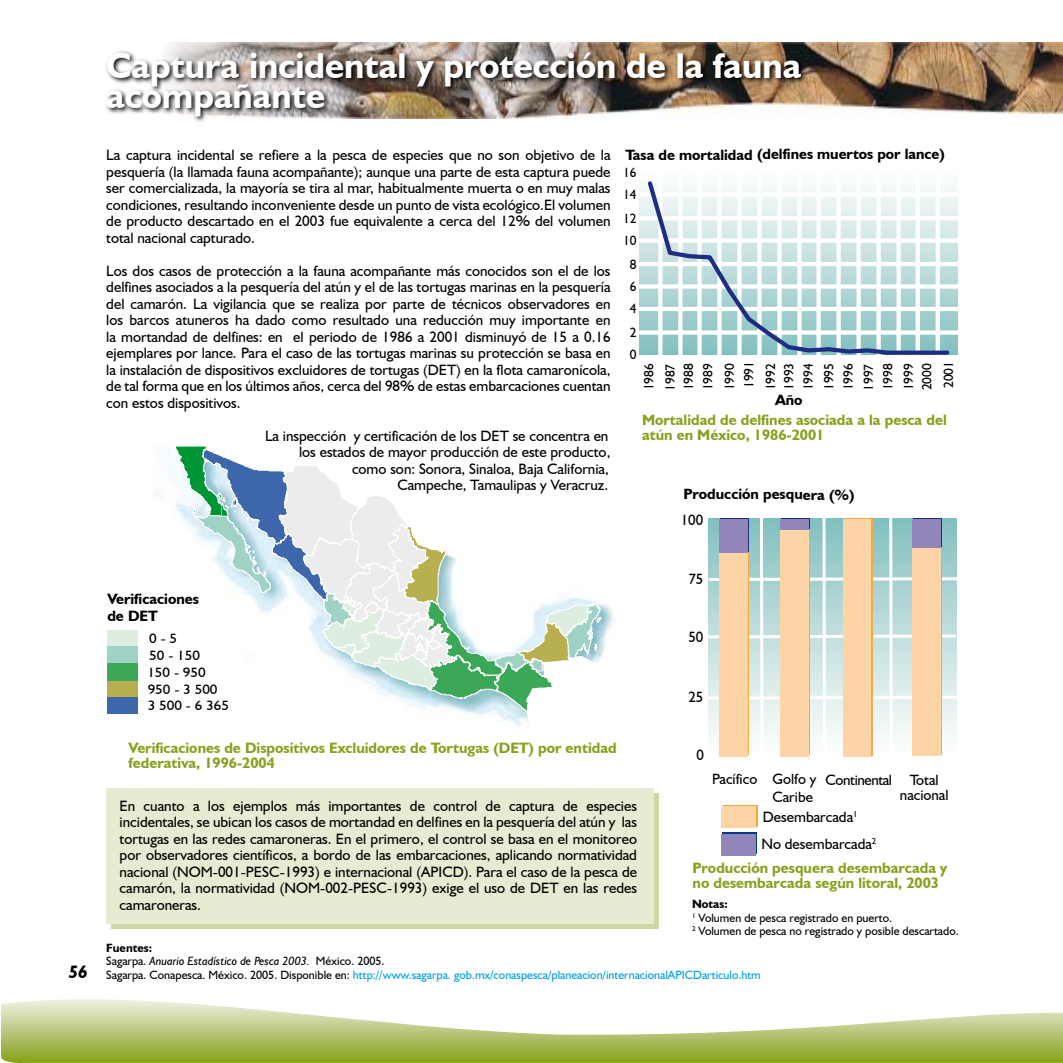
<style>
.page{position:relative;width:1063px;height:1063px;background:#fff}
.page>*{position:absolute;margin:0;border:0;box-sizing:border-box;transform-origin:0 0}
.t1{font:700 36px/30px "Humanist 521 BT";color:#fff}
.t2{font:italic 700 18px "Humanist 521 BT";color:#000}
.t3{font:15px/16.5px "Humanist 521 BT";color:#000;text-align:justify}
.t4{font:700 15px/15px "Humanist 521 BT";color:#87a11e}
.t5{font:700 15px/16.5px "Humanist 521 BT";color:#000}
.t6{font:700 14.85px "Humanist 521 BT";color:#000}
.t7{font:14.85px/17.7px "Humanist 521 BT";color:#000;text-align:right}
.t8{font:14.85px/14.9px "Humanist 521 BT";letter-spacing:-.025em;color:#000}
.t9{font:13.5px/16.8px "Humanist 521 BT";color:#000;scale:1.12 1}
.t10{font:13.35px/19.6px "Humanist 521 BT";letter-spacing:-.005em;color:#000}
.t11{font:12px/13.5px "Humanist 521 BT";color:#009ee0}
.t12{font:12px/13.5px "Humanist 521 BT";color:#000}
.s1{font-weight:700}
.s2{font-weight:700;color:#000}
.s3{color:#000}
.s4{font-style:italic;color:#000}
</style>
<div class="page">
<svg style="left:1px;top:999px;width:1062px;height:63px"></svg>
<img style="left:170px;top:43px;width:893px;height:76px">
<img style="left:106px;top:49px;width:702px;height:73px">
<svg style="left:708px;top:518px;width:249px;height:239px;background:#dcd7c3"></svg>
<div style="left:723px;top:832px;width:34px;height:21px;background:linear-gradient(to right,#9285ba,#9285ba)"></div>
<div style="left:721px;top:835px;width:34px;height:21px;background:#9285ba"></div>
<svg style="left:723px;top:805px;width:35px;height:21px"></svg>
<div style="left:722px;top:807px;width:34px;height:21px;background:#fcd4a5"></div>
<svg style="left:640px;top:186px;width:317px;height:169px"></svg>
<div style="left:640px;top:330px;width:318px;height:5px;background:#fff"></div>
<hr style="left:640px;top:307px;width:318px;height:4px;background:#fff">
<div style="left:640px;top:284px;width:318px;height:5px;background:#fff"></div>
<hr style="left:640px;top:262px;width:318px;height:4px;background:#fff">
<div style="left:640px;top:238px;width:318px;height:5px;background:#fff"></div>
<hr style="left:640px;top:216px;width:318px;height:4px;background:#fff">
<div style="left:640px;top:192px;width:318px;height:5px;background:#fff"></div>
<svg style="left:645px;top:181px;width:307px;height:174px"></svg>
<img style="left:470px;top:604px;width:146px;height:122px">
<svg style="left:153px;top:446px;width:449px;height:267px"></svg>
<div style="left:107px;top:697px;width:31px;height:17px;background:#3d67aa"></div>
<div style="left:108px;top:630px;width:30px;height:17px;background:#ddeddf"></div>
<div style="left:108px;top:680px;width:30px;height:17px;background:#b8b050"></div>
<div style="left:108px;top:647px;width:30px;height:17px;background:#9fd2c4"></div>
<div style="left:108px;top:664px;width:30px;height:17px;background:#3ba858"></div>
<div style="left:112px;top:794px;width:547px;height:135px;background:linear-gradient(to right,#ced8a5,#ced8a5)"></div>
<div style="left:106px;top:788px;width:547px;height:135px;background:#e6ebd2"></div>
<h1 class="t1" style="left:106px;top:50px;width:697px">Captura incidental y protección de la fauna acompañante</h1>
<p class="t3" style="left:106px;top:147px;width:506px">La captura incidental se refiere a la pesca de especies que no son objetivo de la pesquería (la llamada fauna acompañante); aunque una parte de esta captura puede ser comercializada, la mayoría se tira al mar, habitualmente muerta o en muy malas condiciones, resultando inconveniente desde un punto de vista ecológico.El volumen de producto descartado en el 2003 fue equivalente a cerca del 12% del volumen total nacional capturado.</p>
<p class="t3" style="left:106px;top:262px;width:506px">Los dos casos de protección a la fauna acompañante más conocidos son el de los delfines asociados a la pesquería del atún y el de las tortugas marinas en la pesquería del camarón. La vigilancia que se realiza por parte de técnicos observadores en los barcos atuneros ha dado como resultado una reducción muy importante en la mortandad de delfines: en el periodo de 1986 a 2001 disminuyó de 15 a 0.16 ejemplares por lance. Para el caso de las tortugas marinas su protección se basa en la instalación de dispositivos excluidores de tortugas (DET) en la flota camaronícola, de tal forma que en los últimos años, cerca del 98% de estas embarcaciones cuentan con estos dispositivos.</p>
<p class="t3" style="left:265px;top:427px;width:347px;text-align:right">La inspección y certificación de los DET se concentra en los estados de mayor producción de este producto, como son: Sonora, Sinaloa, Baja California,<br>Campeche, Tamaulipas y Veracruz.</p>
<p class="t6" style="left:626px;top:145px;width:321px">Tasa de mortalidad (delfines muertos por lance)</p>
<p class="t10" style="left:623px;top:162px;width:15px">16</p>
<p class="t10" style="left:623px;top:184px;width:15px">14</p>
<p class="t10" style="left:623px;top:208px;width:15px">12</p>
<p class="t10" style="left:623px;top:230px;width:15px">10</p>
<p class="t10" style="left:630px;top:254px;width:8px">8</p>
<p class="t10" style="left:630px;top:276px;width:8px">6</p>
<p class="t10" style="left:630px;top:299px;width:8px">4</p>
<p class="t10" style="left:630px;top:322px;width:8px">2</p>
<p class="t10" style="left:630px;top:345px;width:8px">0</p>
<p class="t10" style="left:638px;top:391px;width:29px;line-height:21.6px;rotate:-90deg">1986<br>1987</p>
<p class="t10" style="left:679px;top:390px;width:29px;rotate:-90deg">1988<br>1989</p>
<p class="t10" style="left:720px;top:390px;width:31px;rotate:-90deg">1990<br>1991</p>
<p class="t10" style="left:760px;top:391px;width:29px;text-align:justify;rotate:-90deg">1992<br>1993<br>1994<br>1995<br>1996<br>1997<br>1998<br>1999</p>
<p class="t10" style="left:916px;top:390px;width:31px;line-height:21.6px;rotate:-90deg">2000<br>2001</p>
<p class="t6" style="left:775px;top:390px;width:29px">Año</p>
<p class="t4" style="left:642px;top:412px;width:306px">Mortalidad de delfines asociada a la pesca del atún en México, 1986-2001</p>
<p class="t6" style="left:683px;top:485px;width:173px">Producción pesquera (%)</p>
<p class="t7" style="left:681px;top:510px;width:24px">100</p>
<p class="t2" style="left:69px;top:961px;width:21px">56</p>
<p class="t5" style="left:107px;top:591px;width:93px">Verificaciones de DET</p>
<p class="t9" style="left:147px;top:630px;width:74px">0 - 5<br>50 - 150<br>150 - 950<br>950 - 3 500<br>3 500 - 6 365</p>
<p class="t4" style="left:129px;top:740px;width:490px">Verificaciones de Dispositivos Excluidores de Tortugas (DET) por entidad federativa, 1996-2004</p>
<p class="t3" style="left:120px;top:797px;width:519px">En cuanto a los ejemplos más importantes de control de captura de especies incidentales, se ubican los casos de mortandad en delfines en la pesquería del atún y las tortugas en las redes camaroneras. En el primero, el control se basa en el monitoreo por observadores científicos, a bordo de las embarcaciones, aplicando normatividad nacional (NOM-001-PESC-1993) e internacional (APICD). Para el caso de la pesca de camarón, la normatividad (NOM-002-PESC-1993) exige el uso de DET en las redes camaroneras.</p>
<p class="t7" style="left:688px;top:570px;width:17px">75</p>
<p class="t7" style="left:688px;top:628px;width:17px">50</p>
<p class="t7" style="left:688px;top:688px;width:17px">25</p>
<p class="t7" style="left:696px;top:746px;width:9px">0</p>
<p class="t7" style="left:712px;top:770px;width:106px">Pacífico Golfo y<br>Caribe</p>
<p class="t8" style="left:900px;top:772px;width:50px;text-indent:-74px">Continental Total nacional</p>
<p class="t3" style="left:761px;top:803px;width:117px;line-height:27.3px">Desembarcada<sup>1<br></sup>No desembarcada<sup>2</sup></p>
<p class="t4" style="left:693px;top:860px;width:256px">Producción pesquera desembarcada y no desembarcada según litoral, 2003</p>
<p class="t12" style="left:692px;top:897px;width:268px"><span class="s1">Notas:<br></span><sup>1</sup> Volumen de pesca registrado en puerto.<br><sup>2</sup> Volumen de pesca no registrado y posible descartado.</p>
<p class="t11" style="left:106px;top:941px;width:656px"><span class="s2">Fuentes:<br></span><span class="s3">Sagarpa.</span> <span class="s4">Anuario Estadístico de Pesca 2003.</span> <span class="s3">México. 2005.<br>Sagarpa. Conapesca. México. 2005. Disponible en:</span> http://www.sagarpa. gob.mx/conaspesca/planeacion/internacionalAPICDarticulo.htm</p>
</div>
